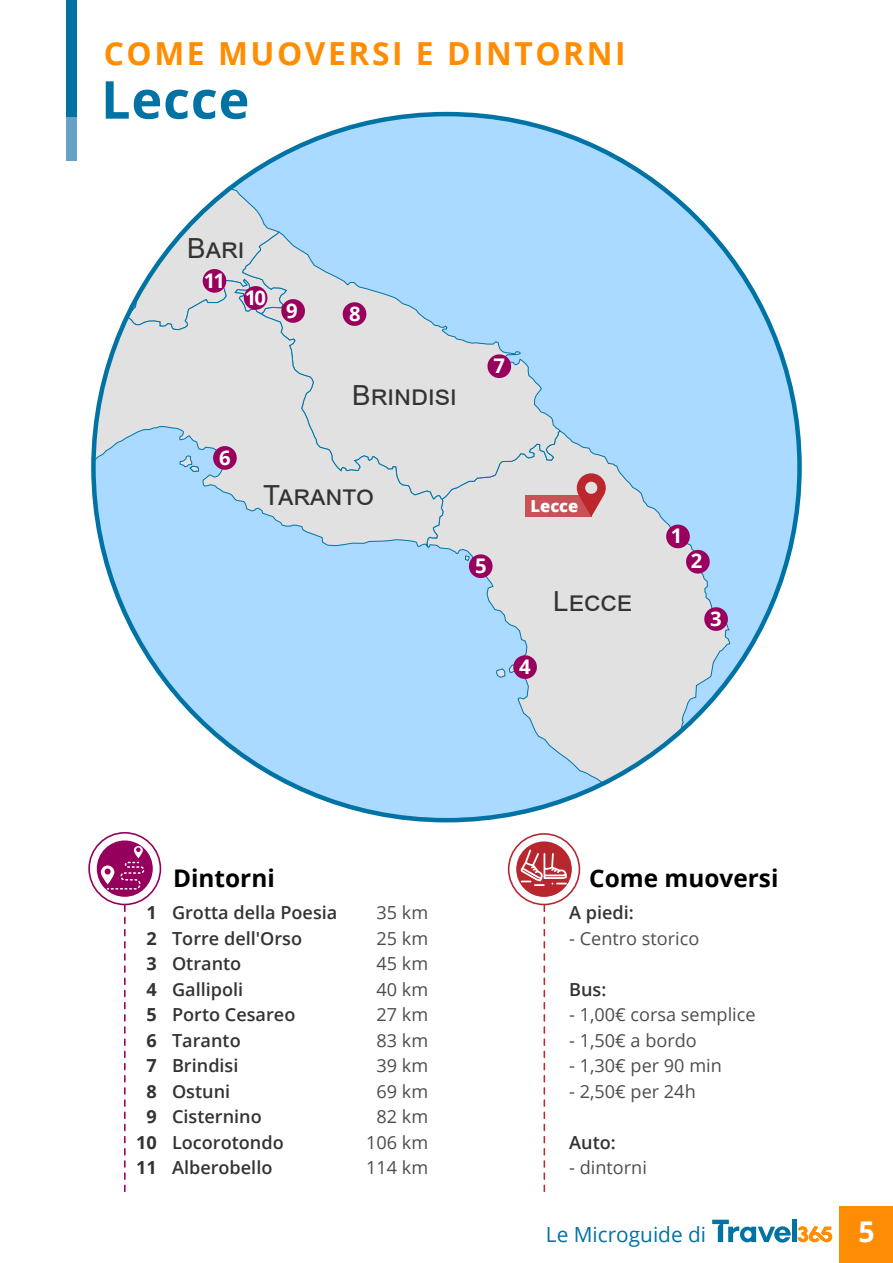
<style>
.page{position:relative;width:893px;height:1263px;background:#fff}
.page>*{position:absolute;margin:0;border:0;box-sizing:border-box;transform-origin:0 0}
.t1{font:700 52.2px "Open Sans";letter-spacing:.015em;color:#0073a4}
.t2{font:700 31.8px "Open Sans";letter-spacing:.08em;color:#ff8d03}
.t3{font:700 28.5px "Open Sans";color:#fff}
.t4{font:27.75px "Arial";color:#333}
.t5{font:700 24.3px "Open Sans";color:#000}
.t6{font:20.85px "Open Sans";color:#0073a4}
.t7{font:700 20.1px "Open Sans";color:#fff}
.t8{font:600 18px/25.5px "Open Sans";color:#333}
.t9{font:18px/25.5px "Open Sans";color:#4d4d4d;text-align:center}
.t10{font:700 18px/25.5px "Open Sans";color:#333;text-align:center}
.t11{font:800 16.5px "Open Sans";color:#fff}
</style>
<div class="page">
<div style="left:93px;top:114px;width:706px;height:706px;background:#aadaff;border-radius:50%"></div>
<svg style="left:443px;top:431px;width:287px;height:376px"></svg>
<svg style="left:306px;top:253px;width:255px;height:247px"></svg>
<svg style="left:93px;top:279px;width:350px;height:270px"></svg>
<div style="left:525px;top:495px;width:66px;height:22px;background:#c85257"></div>
<svg style="left:573px;top:473px;width:36px;height:44px"></svg>
<svg style="left:665px;top:523px;width:46px;height:52px"></svg>
<svg style="left:468px;top:553px;width:26px;height:26px"></svg>
<svg style="left:341px;top:301px;width:27px;height:26px"></svg>
<svg style="left:212px;top:445px;width:26px;height:26px"></svg>
<svg style="left:486px;top:353px;width:26px;height:26px"></svg>
<svg style="left:93px;top:140px;width:213px;height:197px"></svg>
<svg style="left:703px;top:606px;width:26px;height:26px"></svg>
<svg style="left:512px;top:654px;width:26px;height:26px"></svg>
<div style="left:67px;top:83px;width:10px;height:78px;background:#66a2c5"></div>
<div style="left:67px;top:0;width:10px;height:117px;background:#0073a4"></div>
<div style="left:840px;top:1207px;width:53px;height:56px;background:#ff8d03"></div>
<div style="left:792px;top:1220px;width:5px;height:22px;background:#0073a4"></div>
<svg style="left:712px;top:1220px;width:79px;height:22px"></svg>
<svg style="left:797px;top:1226px;width:35px;height:16px"></svg>
<svg style="left:89px;top:833px;width:71px;height:71px"></svg>
<div style="left:88px;top:832px;width:73px;height:73px;border:2px solid #95005d;border-radius:50%"></div>
<div style="left:97px;top:840px;width:56px;height:57px;background:#95005d;border-radius:50%"></div>
<svg style="left:101px;top:846px;width:43px;height:346px"></svg>
<svg style="left:544px;top:905px;width:1px;height:287px"></svg>
<div style="left:508px;top:833px;width:72px;height:72px;border:2px solid #b8272d;border-radius:50%"></div>
<div style="left:516px;top:841px;width:56px;height:56px;background:#b8272d;border-radius:50%"></div>
<svg style="left:521px;top:849px;width:46px;height:37px"></svg>
<h2 class="t2" style="left:104px;top:31px;width:523px">COME MUOVERSI E DINTORNI</h2>
<h1 class="t1" style="left:101px;top:63px;width:150px">Lecce</h1>
<h3 class="t4" style="left:187px;top:229px;width:59px">BARI</h3>
<p class="t7" style="left:204px;top:266px;width:23px">11</p>
<p class="t7" style="left:245px;top:284px;width:23px">10</p>
<p class="t7" style="left:286px;top:296px;width:13px">9</p>
<p class="t7" style="left:349px;top:300px;width:13px">8</p>
<p class="t7" style="left:219px;top:443px;width:13px">6</p>
<h3 class="t4" style="left:352px;top:376px;width:106px">BRINDISI</h3>
<h3 class="t4" style="left:263px;top:476px;width:112px">TARANTO</h3>
<p class="t7" style="left:493px;top:351px;width:13px">7</p>
<p class="t7" style="left:475px;top:551px;width:13px">5</p>
<p class="t11" style="left:530px;top:493px;width:49px">Lecce</p>
<p class="t7" style="left:519px;top:653px;width:13px">4</p>
<h3 class="t4" style="left:553px;top:582px;width:81px">LECCE</h3>
<p class="t7" style="left:671px;top:521px;width:13px">1</p>
<p class="t7" style="left:691px;top:546px;width:13px">2</p>
<p class="t7" style="left:710px;top:605px;width:13px">3</p>
<p class="t10" style="left:136px;top:899px;width:22px">1<br>2<br>3<br>4<br>5<br>6<br>7<br>8<br>9<br>10<br>11</p>
<h3 class="t5" style="left:173px;top:861px;width:103px">Dintorni</h3>
<p class="t8" style="left:172px;top:899px;width:167px">Grotta della Poesia<br>Torre dell'Orso<br>Otranto<br>Gallipoli<br>Porto Cesareo<br>Taranto<br>Brindisi<br>Ostuni<br>Cisternino<br>Locorotondo<br>Alberobello</p>
<p class="t9" style="left:366px;top:899px;width:64px">35 km<br>25 km<br>45 km<br>40 km<br>27 km<br>83 km<br>39 km<br>69 km<br>82 km<br>106 km<br>114 km</p>
<h3 class="t5" style="left:589px;top:861px;width:191px">Come muoversi</h3>
<p class="t8" style="left:569px;top:899px;width:66px">A piedi:</p>
<p class="t9" style="left:569px;top:925px;width:132px">- Centro storico</p>
<p class="t8" style="left:569px;top:976px;width:39px">Bus:</p>
<p class="t9" style="left:569px;top:1001px;width:188px">- 1,00€ corsa semplice</p>
<p class="t9" style="left:569px;top:1027px;width:129px">- 1,50€ a bordo</p>
<p class="t9" style="left:569px;top:1052px;width:154px">- 1,30€ per 90 min</p>
<p class="t9" style="left:569px;top:1078px;width:128px">- 2,50€ per 24h</p>
<p class="t8" style="left:569px;top:1129px;width:48px">Auto:</p>
<p class="t9" style="left:569px;top:1154px;width:79px">- dintorni</p>
<p class="t6" style="left:546px;top:1220px;width:162px">Le Microguide di</p>
<h3 class="t3" style="left:858px;top:1212px;width:18px">5</h3>
</div>
